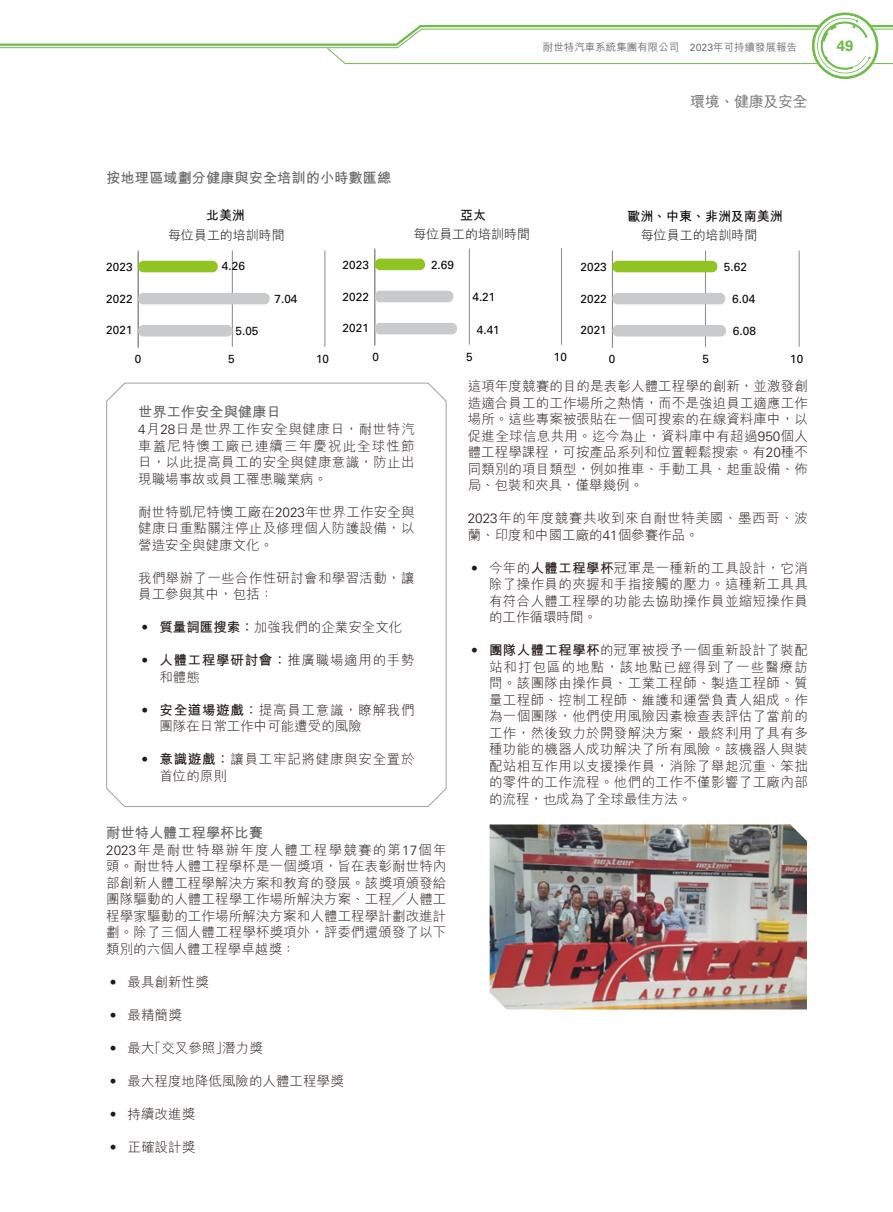
<style>
.page{position:relative;width:893px;height:1212px;background:#fff}
.page>*{position:absolute;margin:0;border:0;box-sizing:border-box;transform-origin:0 0}
.t1{font:500 15px "M Hei HK";letter-spacing:-.02em;color:#727272}
.t2{font:700 15px "Univers LT Std";color:#6fbb4c}
.t3{font:700 14.25px "M Hei HK";color:#666565}
.t4{font:300 13.5px/16.5px "M Hei HK";letter-spacing:.01em;color:#231916;text-align:justify}
.t5{font:300 13.5px/16.5px "M Hei HK";letter-spacing:.045em;color:#231916}
.t6{font:300 13.5px/16.5px "M Hei HK";letter-spacing:.055em;color:#231916}
.t7{font:12.9px "M Hei HK Light E Ten B5 H";color:#060202}
.t8{font:12.9px "M Hei HK Bold E Ten B5 H";color:#060202}
.t9{font:11.7px "Univers LT Std";letter-spacing:.005em;color:#060202}
.t10{font:500 10.5px "M Hei HK";color:#727272}
.s1{font-family:"Univers LT Std";font-weight:400}
.s2{font-family:"Univers LT Std"}
.s3{font-weight:700}
</style>
<div class="page">
<svg style="left:0;top:12px;width:893px;height:68px"></svg>
<hr style="left:138px;top:250px;width:1px;height:97px;background:#898989">
<hr style="left:325px;top:250px;width:1px;height:97px;background:#898989">
<hr style="left:232px;top:250px;width:1px;height:97px;background:#898989">
<hr style="left:138px;top:252px;width:1px;height:96px;background:#898989">
<div style="left:138px;top:261px;width:80px;height:11px;background:#8fc423;border-radius:5px"></div>
<div style="left:138px;top:293px;width:132px;height:11px;background:#c9cacb;border-radius:5px"></div>
<div style="left:138px;top:325px;width:94px;height:11px;background:#c9cacb;border-radius:5px"></div>
<hr style="left:374px;top:248px;width:1px;height:97px;background:#898989">
<hr style="left:561px;top:248px;width:1px;height:97px;background:#898989">
<hr style="left:469px;top:248px;width:1px;height:97px;background:#898989">
<hr style="left:374px;top:250px;width:1px;height:96px;background:#898989">
<div style="left:375px;top:259px;width:50px;height:11px;background:#8fc423;border-radius:5px"></div>
<div style="left:375px;top:291px;width:78px;height:11px;background:#c9cacb;border-radius:5px"></div>
<div style="left:375px;top:323px;width:82px;height:11px;background:#c9cacb;border-radius:5px"></div>
<hr style="left:705px;top:251px;width:1px;height:96px;background:#898989">
<hr style="left:612px;top:250px;width:1px;height:97px;background:#898989">
<hr style="left:799px;top:250px;width:1px;height:97px;background:#898989">
<hr style="left:612px;top:252px;width:1px;height:96px;background:#898989">
<div style="left:612px;top:261px;width:105px;height:11px;background:#8fc423;border-radius:5px"></div>
<div style="left:612px;top:293px;width:113px;height:11px;background:#c9cacb;border-radius:5px"></div>
<div style="left:612px;top:325px;width:114px;height:11px;background:#c9cacb;border-radius:5px"></div>
<svg style="left:106px;top:382px;width:341px;height:425px"></svg>
<img style="left:490px;top:824px;width:317px;height:185px">
<p class="t10" style="left:543px;top:40px;width:256px">耐世特汽車系統集團有限公司 <span class="s1">2023</span>年可持續發展報告</p>
<p class="t2" style="left:837px;top:37px;width:18px">49</p>
<p class="t1" style="left:690px;top:91px;width:119px">環境、健康及安全</p>
<p class="t3" style="left:106px;top:167px;width:286px">按地理區域劃分健康與安全培訓的小時數匯總</p>
<p class="t8" style="left:206px;top:206px;width:40px">北美洲</p>
<p class="t7" style="left:168px;top:226px;width:118px">每位員工的培訓時間</p>
<p class="t8" style="left:460px;top:206px;width:27px">亞太</p>
<p class="t7" style="left:413px;top:225px;width:118px">每位員工的培訓時間</p>
<p class="t8" style="left:627px;top:207px;width:157px">歐洲、中東、非洲及南美洲</p>
<p class="t7" style="left:641px;top:226px;width:118px">每位員工的培訓時間</p>
<p class="t9" style="left:106px;top:260px;width:28px">2023</p>
<p class="t9" style="left:106px;top:292px;width:28px">2022</p>
<p class="t9" style="left:106px;top:323px;width:28px">2021</p>
<p class="t9" style="left:222px;top:259px;width:24px">4.26</p>
<p class="t9" style="left:236px;top:324px;width:24px">5.05</p>
<p class="t9" style="left:274px;top:292px;width:24px">7.04</p>
<p class="t9" style="left:343px;top:258px;width:28px">2023</p>
<p class="t9" style="left:343px;top:290px;width:28px">2022</p>
<p class="t9" style="left:343px;top:321px;width:28px">2021</p>
<p class="t9" style="left:431px;top:257px;width:24px">2.69</p>
<p class="t9" style="left:472px;top:290px;width:24px">4.21</p>
<p class="t9" style="left:477px;top:323px;width:24px">4.41</p>
<p class="t9" style="left:581px;top:260px;width:28px">2023</p>
<p class="t9" style="left:581px;top:292px;width:28px">2022</p>
<p class="t9" style="left:581px;top:323px;width:28px">2021</p>
<p class="t9" style="left:724px;top:259px;width:24px">5.62</p>
<p class="t9" style="left:732px;top:292px;width:24px">6.04</p>
<p class="t9" style="left:733px;top:324px;width:24px">6.08</p>
<p class="t9" style="left:135px;top:352px;width:8px">0</p>
<p class="t9" style="left:228px;top:352px;width:8px">5</p>
<p class="t9" style="left:316px;top:352px;width:15px">10</p>
<p class="t9" style="left:373px;top:350px;width:8px">0</p>
<p class="t9" style="left:466px;top:350px;width:8px">5</p>
<p class="t9" style="left:554px;top:350px;width:15px">10</p>
<p class="t9" style="left:609px;top:352px;width:8px">0</p>
<p class="t9" style="left:702px;top:352px;width:8px">5</p>
<p class="t9" style="left:790px;top:352px;width:15px">10</p>
<p class="t3" style="left:138px;top:402px;width:144px">世界工作安全與健康日</p>
<p class="t4" style="left:138px;top:420px;width:278px"><span class="s2">4</span>月<span class="s2">28</span>日是世界工作安全與健康日，耐世特汽車蓋尼特懊工廠已連續三年慶祝此全球性節日，以此提高員工的安全與健康意識，防止出現職場事故或員工罹患職業病。</p>
<p class="t4" style="left:138px;top:503px;width:278px">耐世特凱尼特懊工廠在<span class="s2">2023</span>年世界工作安全與健康日重點關注停止及修理個人防護設備，以營造安全與健康文化。</p>
<p class="t4" style="left:138px;top:569px;width:278px">我們舉辦了一些合作性研討會和學習活動，讓員工參與其中，包括：</p>
<p class="t4" style="left:142px;top:618px;width:262px"><span class="s2">•</span> <span class="s3">質量詞匯搜索：</span>加強我們的企業安全文化</p>
<p class="t4" style="left:159px;top:651px;width:257px;text-indent:-18px"><span class="s2">•</span> <span class="s3">人體工程學研討會：</span>推廣職場適用的手勢和體態</p>
<p class="t4" style="left:159px;top:701px;width:257px;text-indent:-18px"><span class="s2">•</span> <span class="s3">安全道場遊戲：</span>提高員工意識，瞭解我們團隊在日常工作中可能遭受的風險</p>
<p class="t6" style="left:159px;top:750px;width:257px;text-indent:-18px"><span class="s2">•</span> <span class="s3">意識遊戲：</span>讓員工牢記將健康與安全置於首位的原則</p>
<p class="t3" style="left:106px;top:822px;width:158px">耐世特人體工程學杯比賽</p>
<p class="t4" style="left:106px;top:841px;width:342px"><span class="s2">2023</span>年是耐世特舉辦年度人體工程學競賽的第<span class="s2">17</span>個年頭。耐世特人體工程學杯是一個獎項，旨在表彰耐世特內部創新人體工程學解決方案和教育的發展。該獎項頒發給團隊驅動的人體工程學工作場所解決方案、工程╱人體工程學家驅動的工作場所解決方案和人體工程學計劃改進計劃。除了三個人體工程學杯獎項外，評委們還頒發了以下類別的六個人體工程學卓越獎：</p>
<p class="t4" style="left:110px;top:973px;width:100px"><span class="s2">•</span> 最具創新性獎</p>
<p class="t4" style="left:110px;top:1006px;width:73px"><span class="s2">•</span> 最精簡獎</p>
<p class="t4" style="left:110px;top:1039px;width:154px"><span class="s2">•</span> 最大「交叉參照」潛力獎</p>
<p class="t4" style="left:110px;top:1072px;width:235px"><span class="s2">•</span> 最大程度地降低風險的人體工程學獎</p>
<p class="t4" style="left:110px;top:1105px;width:87px"><span class="s2">•</span> 持續改進獎</p>
<p class="t4" style="left:110px;top:1138px;width:87px"><span class="s2">•</span> 正確設計獎</p>
<p class="t4" style="left:468px;top:377px;width:342px">這項年度競賽的目的是表彰人體工程學的創新，並激發創造適合員工的工作場所之熱情，而不是強迫員工適應工作場所。這些專案被張貼在一個可搜索的在線資料庫中，以促進全球信息共用。迄今為止，資料庫中有超過<span class="s2">950</span>個人體工程學課程，可按產品系列和位置輕鬆搜索。有<span class="s2">20</span>種不同類別的項目類型，例如推車、手動工具、起重設備、佈局、包裝和夾具，僅舉幾例。</p>
<p class="t5" style="left:468px;top:509px;width:342px"><span class="s2">2023</span>年的年度競賽共收到來自耐世特美國、墨西哥、波蘭、印度和中國工廠的<span class="s2">41</span>個參賽作品。</p>
<p class="t4" style="left:489px;top:559px;width:320px;text-indent:-18px"><span class="s2">•</span> 今年的<span class="s3">人體工程學杯</span>冠軍是一種新的工具設計，它消除了操作員的夾握和手指接觸的壓力。這種新工具具有符合人體工程學的功能去協助操作員並縮短操作員的工作循環時間。</p>
<p class="t4" style="left:489px;top:641px;width:320px;text-indent:-18px"><span class="s2">•</span> <span class="s3">團隊人體工程學杯</span>的冠軍被授予一個重新設計了裝配站和打包區的地點，該地點已經得到了一些醫療訪問。該團隊由操作員、工業工程師、製造工程師、質量工程師、控制工程師、維護和運營負責人組成。作為一個團隊，他們使用風險因素檢查表評估了當前的工作，然後致力於開發解決方案，最終利用了具有多種功能的機器人成功解決了所有風險。該機器人與裝配站相互作用以支援操作員，消除了舉起沉重、笨拙的零件的工作流程。他們的工作不僅影響了工廠內部的流程，也成為了全球最佳方法。</p>
</div>
